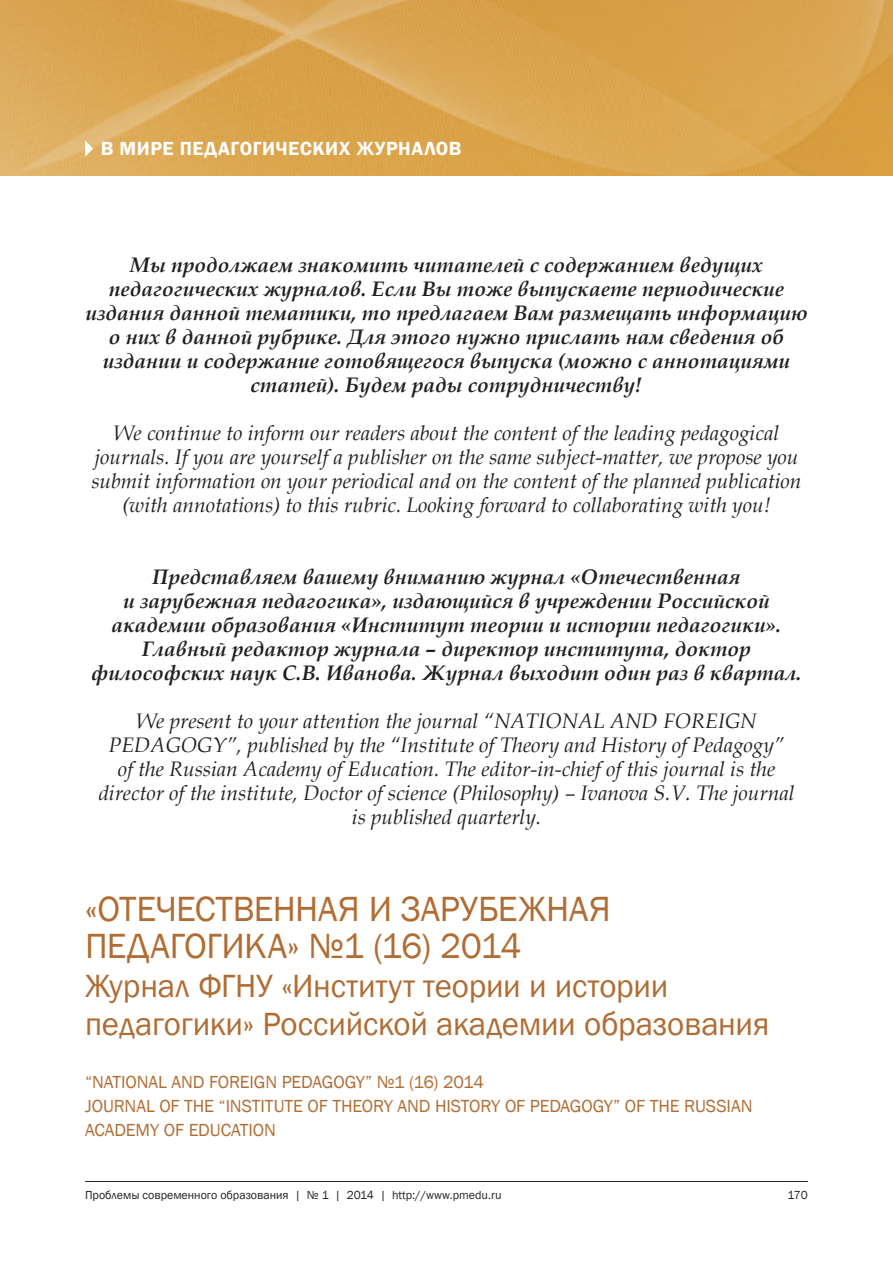
<style>
.page{position:relative;width:893px;height:1263px;background:#fff}
.page>*{position:absolute;margin:0;border:0;box-sizing:border-box;transform-origin:0 0}
.zagol{font:36px/37.5px "Franklin Gothic";letter-spacing:-.01em;color:#b06c32}
.zagol-2{font:33px/37.5px "Franklin Gothic";letter-spacing:-.005em;color:#b06c32}
.annot-rus{font:italic 700 21px/24px "Book Antiqua";color:#231f20;text-align:center}
.annot-rus-2{font:italic 21px/24px "Book Antiqua";color:#231f20;text-align:center}
.t1{font:600 19.5px "Franklin Gothic";letter-spacing:.025em;color:#fff}
.zag-engl{font:18px/24px "Franklin Gothic";letter-spacing:-.005em;color:#b06c32}
.t2{font:12px "Franklin Gothic";color:#231f20}
</style>
<div class="page">
<hr style="left:85px;top:1181px;width:723px;height:1px;background:#231f20">
<img style="left:0;top:0;width:893px;height:176px">
<svg style="left:85px;top:140px;width:8px;height:17px"></svg>
<p class="t1" style="left:101px;top:137px;width:362px">В МИРЕ ПЕДАГОГИЧЕСКИХ ЖУРНАЛОВ</p>
<p class="annot-rus" style="left:85px;top:252px;width:723px">Мы продолжаем знакомить читателей с содержанием ведущих педагогических журналов. Если Вы тоже выпускаете периодические издания данной тематики, то предлагаем Вам размещать информацию о них в данной рубрике. Для этого нужно прислать нам сведения об издании и содержание готовящегося выпуска (можно с аннотациями статей). Будем рады сотрудничеству!</p>
<p class="annot-rus-2" style="left:91px;top:420px;width:712px">We continue to inform our readers about the content of the leading pedagogical journals. If you are yourself a publisher on the same subject-matter, we propose you submit information on your periodical and on the content of the planned publication (with annotations) to this rubric. Looking forward to collaborating with you!</p>
<p class="annot-rus" style="left:91px;top:564px;width:712px">Представляем вашему вниманию журнал «Отечественная<br>и зарубежная педагогика», издающийся в учреждении Российской академии образования «Институт теории и истории педагогики».<br>Главный редактор журнала – директор института, доктор философских наук С.В. Иванова. Журнал выходит один раз в квартал.</p>
<p class="annot-rus-2" style="left:98px;top:708px;width:698px">We present to your attention the journal “NATIONAL AND FOREIGN PEDAGOGY”, published by the “Institute of Theory and History of Pedagogy”<br>of the Russian Academy of Education. The editor-in-chief of this journal is the director of the institute, Doctor of science (Philosophy) – Ivanova S.V. The journal is published quarterly.</p>
<p class="zagol" style="left:85px;top:891px;width:527px">«ОТЕЧЕСТВЕННАЯ И ЗАРУБЕЖНАЯ<br>ПЕДАГОГИКА» №1 (16) 2014</p>
<p class="zagol-2" style="left:85px;top:968px;width:686px">Журнал ФГНУ «Институт теории и истории педагогики» Российской академии образования</p>
<p class="zag-engl" style="left:85px;top:1070px;width:400px">“NATIONAL AND FOREIGN PEDAGOGY” №1 (16) 2014</p>
<p class="zag-engl" style="left:85px;top:1094px;width:669px">JOURNAL OF THE “INSTITUTE OF THEORY AND HISTORY OF PEDAGOGY” OF THE RUSSIAN<br>ACADEMY OF EDUCATION</p>
<p class="t2" style="left:85px;top:1187px;width:418px">Проблемы современного образования | № 1 | 2014 | http://www.pmedu.ru</p>
<p class="t2" style="left:788px;top:1188px;width:22px">170</p>
</div>
